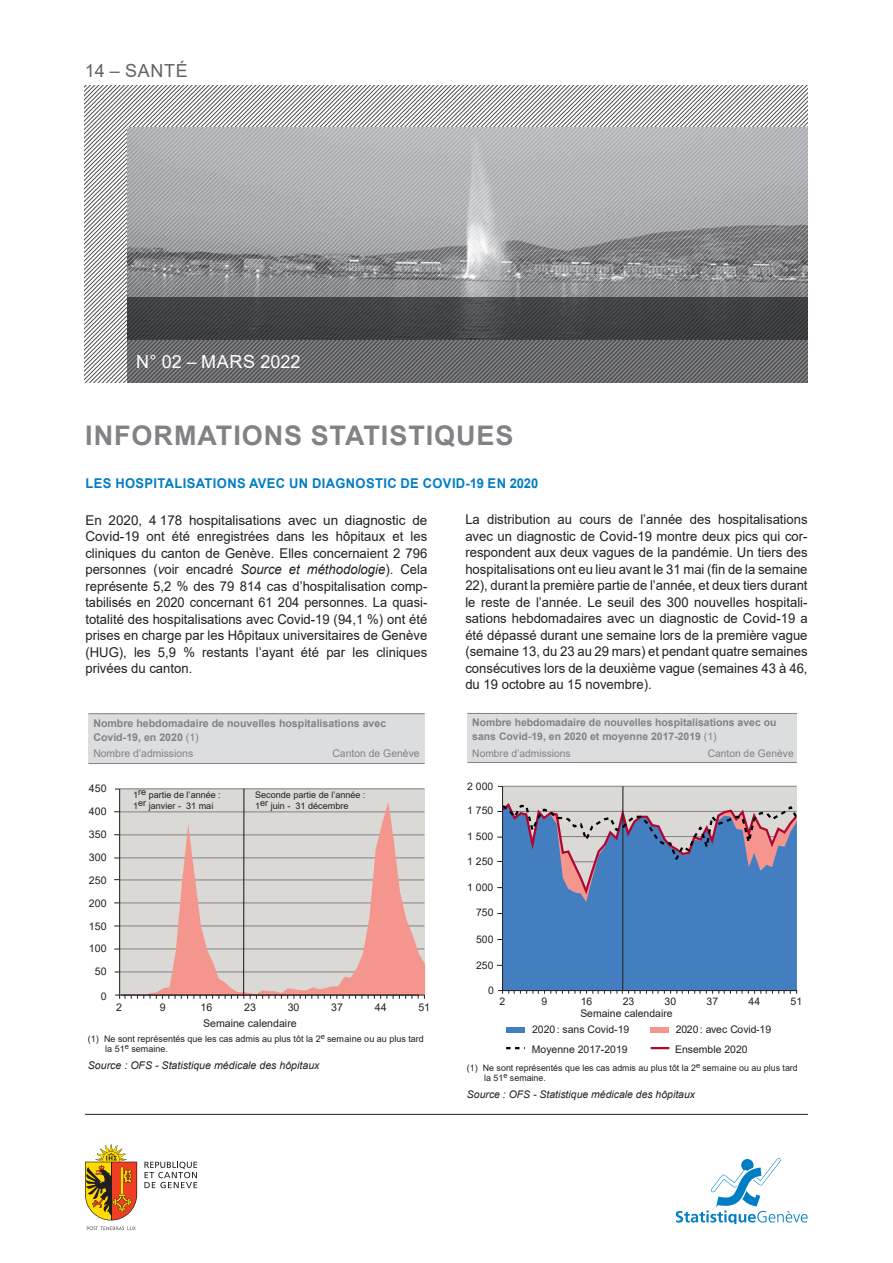
<style>
.page{position:relative;width:893px;height:1263px;background:#fff}
.page>*{position:absolute;margin:0;border:0;box-sizing:border-box;transform-origin:0 0}
.t1{font:700 27px "Arial";letter-spacing:.035em;color:#808285}
.t2{font:18px "Arial";color:#fff}
.t3{font:18px "Arial";letter-spacing:.035em;color:#636366}
.texte_-_texte_couran{font:13.5px/16.5px "Arial";color:#231f20;text-align:justify}
.texte_-_titre_3{font:700 13.5px "Arial";letter-spacing:.03em;color:#007ec5;scale:.96 1}
.t4{font:700 10.65px/13.6px "Arial";color:#808285}
.t5{font:italic 10.65px "Arial";color:#231f20}
.t6{font:10.65px "Arial";color:#808285}
.t7{font:10.65px "Arial";color:#231f20}
.t8{font:10.5px/16px "Arial";color:#231f20}
.t9{font:700 10.5px/13.5px "Arial";color:#808285}
.t10{font:italic 10.5px "Arial";color:#231f20}
.t11{font:10.5px "Arial";color:#808285}
.t12{font:9.15px/10.6px "Arial";color:#231f20}
.t13{font:9px/10.8px "Arial";color:#231f20}
.s1{font-style:italic}
.s2{font-weight:400}
</style>
<div class="page">
<hr style="left:85px;top:1114px;width:723px;height:1px;background:#231f20">
<svg style="left:87px;top:1226px;width:49px;height:4px"></svg>
<svg style="left:85px;top:1143px;width:52px;height:77px"></svg>
<hr style="left:111px;top:1162px;width:1px;height:58px;background:#231f20">
<svg style="left:144px;top:1162px;width:53px;height:26px"></svg>
<svg style="left:676px;top:1158px;width:132px;height:65px"></svg>
<svg style="left:85px;top:85px;width:122px;height:298px"></svg>
<svg style="left:207px;top:85px;width:601px;height:43px"></svg>
<svg style="left:127px;top:128px;width:175px;height:170px;background:#a0a2a5"></svg>
<svg style="left:302px;top:128px;width:506px;height:170px;background:#a5a6a9"></svg>
<svg style="left:127px;top:298px;width:681px;height:85px;background:#555659"></svg>
<div style="left:468px;top:713px;width:329px;height:50px;background:#dcdddf"></div>
<hr style="left:468px;top:762px;width:329px;height:1px;background:#808285">
<hr style="left:467px;top:713px;width:330px;height:1px;background:#808285">
<div style="left:506px;top:1027px;width:19px;height:6px;background:#437ec1"></div>
<div style="left:650px;top:1027px;width:18px;height:6px;background:#f5968e"></div>
<svg style="left:506px;top:1047px;width:19px;height:2px"></svg>
<svg style="left:651px;top:1047px;width:18px;height:2px"></svg>
<svg style="left:497px;top:786px;width:301px;height:208px;background:#6c8ebc"></svg>
<svg style="left:412px;top:996px;width:13px;height:3px"></svg>
<svg style="left:387px;top:996px;width:19px;height:3px"></svg>
<svg style="left:362px;top:996px;width:19px;height:3px"></svg>
<svg style="left:337px;top:996px;width:19px;height:3px"></svg>
<svg style="left:312px;top:996px;width:19px;height:3px"></svg>
<svg style="left:294px;top:996px;width:12px;height:3px"></svg>
<svg style="left:269px;top:996px;width:19px;height:3px"></svg>
<svg style="left:194px;top:996px;width:19px;height:3px"></svg>
<svg style="left:169px;top:996px;width:19px;height:3px"></svg>
<svg style="left:144px;top:996px;width:19px;height:3px"></svg>
<svg style="left:125px;top:996px;width:13px;height:3px"></svg>
<div style="left:89px;top:714px;width:336px;height:50px;background:#dcdddf"></div>
<hr style="left:89px;top:763px;width:335px;height:1px;background:#808285">
<hr style="left:88px;top:713px;width:336px;height:1px;background:#808285">
<div style="left:119px;top:788px;width:306px;height:207px;background:#dad9d5"></div>
<hr style="left:120px;top:789px;width:304px;height:1px;background:#808285">
<svg style="left:120px;top:802px;width:305px;height:193px"></svg>
<svg style="left:219px;top:789px;width:44px;height:210px"></svg>
<hr style="left:115px;top:995px;width:304px;height:1px;background:#231f20">
<hr style="left:121px;top:995px;width:304px;height:1px;background:#231f20">
<hr style="left:119px;top:789px;width:1px;height:210px;background:#231f20">
<h2 class="t3" style="left:85px;top:58px;width:104px">14 – SANTÉ</h2>
<h2 class="t2" style="left:136px;top:349px;width:166px">N° 02 – MARS 2022</h2>
<h1 class="t1" style="left:85px;top:416px;width:430px">INFORMATIONS STATISTIQUES</h1>
<p class="texte_-_titre_3" style="left:86px;top:473px;width:473px">LES HOSPITALISATIONS AVEC UN DIAGNOSTIC DE COVID-19 EN 2020</p>
<p class="texte_-_texte_couran" style="left:85px;top:511px;width:343px">En 2020, 4 178 hospitalisations avec un diagnostic de Covid-19 ont été enregistrées dans les hôpitaux et les cliniques du canton de Genève. Elles concernaient 2 796 personnes (<span class="s1">v</span>oir encadré <span class="s1">Source et méthodologie</span>). Cela représente 5,2 % des 79 814 cas d’hospitalisation comp&shy;tabilisés en 2020 concernant 61 204 personnes. La quasi&shy;totalité des hospitalisations avec Covid-19 (94,1 %) ont été prises en charge par les Hôpitaux universitaires de Genève (HUG), les 5,9 % restants l’ayant été par les cliniques privées du canton.</p>
<p class="t4" style="left:93px;top:716px;width:294px">Nombre hebdomadaire de nouvelles hospitalisations avec<br>Covid-19, en 2020 <span class="s2">(1)</span></p>
<p class="t6" style="left:93px;top:746px;width:101px">Nombre d’admissions</p>
<p class="t6" style="left:332px;top:746px;width:89px">Canton de Genève</p>
<p class="t8" style="left:89px;top:781px;width:19px">450</p>
<p class="t8" style="left:89px;top:803px;width:19px">400</p>
<p class="t8" style="left:89px;top:826px;width:19px">350</p>
<p class="t8" style="left:89px;top:849px;width:19px">300</p>
<p class="t8" style="left:89px;top:872px;width:19px">250</p>
<p class="t8" style="left:89px;top:895px;width:19px">200</p>
<p class="t8" style="left:89px;top:918px;width:19px">150</p>
<p class="t8" style="left:89px;top:940px;width:19px">100</p>
<p class="t8" style="left:95px;top:963px;width:13px">50</p>
<p class="t8" style="left:101px;top:988px;width:7px">0</p>
<p class="t13" style="left:133px;top:790px;width:89px">1re partie de l’année :<br>1er janvier - 31 mai</p>
<p class="t13" style="left:255px;top:790px;width:112px">Seconde partie de l’année :<br>1er juin - 31 décembre</p>
<p class="t7" style="left:116px;top:999px;width:7px">2</p>
<p class="t7" style="left:160px;top:999px;width:7px">9</p>
<p class="t7" style="left:201px;top:999px;width:13px">16</p>
<p class="t7" style="left:244px;top:999px;width:13px">23</p>
<p class="t7" style="left:288px;top:999px;width:13px">30</p>
<p class="t7" style="left:331px;top:999px;width:13px">37</p>
<p class="t7" style="left:375px;top:999px;width:13px">44</p>
<p class="t7" style="left:418px;top:999px;width:13px">51</p>
<p class="t7" style="left:203px;top:1016px;width:95px">Semaine calendaire</p>
<p class="t12" style="left:105px;top:1033px;width:320px;text-indent:-17px">(1) Ne sont représentés que les cas admis au plus tôt la 2<sup>e</sup> semaine ou au plus tard la 51<sup>e</sup> semaine.</p>
<p class="t5" style="left:88px;top:1058px;width:233px">Source : OFS - Statistique médicale des hôpitaux</p>
<p class="texte_-_texte_couran" style="left:465px;top:511px;width:344px">La distribution au cours de l’année des hospitalisations avec un diagnostic de Covid-19 montre deux pics qui cor&shy;respondent aux deux vagues de la pandémie. Un tiers des hospitalisations ont eu lieu avant le 31 mai (fin de la semaine 22), durant la première partie de l’année, et deux tiers durant le reste de l’année. Le seuil des 300 nouvelles hospitali&shy;sations hebdomadaires avec un diagnostic de Covid-19 a été dépassé durant une semaine lors de la première vague (semaine 13, du 23 au 29 mars) et pendant quatre semaines consécutives lors de la deuxième vague (semaines 43 à 46, du 19 octobre au 15 novembre).</p>
<p class="t9" style="left:472px;top:716px;width:306px">Nombre hebdomadaire de nouvelles hospitalisations avec ou sans Covid-19, en 2020 et moyenne 2017-2019 <span class="s2">(1)</span></p>
<p class="t11" style="left:472px;top:746px;width:100px">Nombre d’admissions</p>
<p class="t11" style="left:708px;top:746px;width:87px">Canton de Genève</p>
<p class="t8" style="left:467px;top:778px;width:28px">2 000</p>
<p class="t8" style="left:467px;top:802px;width:28px">1 750</p>
<p class="t8" style="left:467px;top:828px;width:28px">1 500</p>
<p class="t8" style="left:467px;top:853px;width:28px">1 250</p>
<p class="t8" style="left:467px;top:879px;width:28px">1 000</p>
<p class="t8" style="left:476px;top:904px;width:19px">750</p>
<p class="t8" style="left:476px;top:931px;width:19px">500</p>
<p class="t8" style="left:476px;top:957px;width:19px">250</p>
<p class="t8" style="left:488px;top:982px;width:7px">0</p>
<p class="t8" style="left:500px;top:993px;width:7px">2</p>
<p class="t8" style="left:542px;top:993px;width:7px">9</p>
<p class="t8" style="left:581px;top:993px;width:13px">16</p>
<p class="t8" style="left:623px;top:993px;width:13px">23</p>
<p class="t8" style="left:665px;top:993px;width:13px">30</p>
<p class="t8" style="left:707px;top:993px;width:13px">37</p>
<p class="t8" style="left:749px;top:993px;width:13px">44</p>
<p class="t8" style="left:791px;top:993px;width:13px">51</p>
<p class="t8" style="left:532px;top:1005px;width:142px;text-indent:48px">Semaine calendaire<br>2020: sans Covid-19</p>
<p class="t8" style="left:676px;top:1022px;width:97px">2020: avec Covid-19</p>
<p class="t8" style="left:532px;top:1041px;width:97px">Moyenne 2017-2019</p>
<p class="t8" style="left:675px;top:1041px;width:74px">Ensemble 2020</p>
<p class="t13" style="left:484px;top:1062px;width:315px;text-indent:-17px">(1) Ne sont représentés que les cas admis au plus tôt la 2<sup>e</sup> semaine ou au plus tard la 51<sup>e</sup> semaine.</p>
<p class="t10" style="left:467px;top:1087px;width:230px">Source : OFS - Statistique médicale des hôpitaux</p>
</div>
